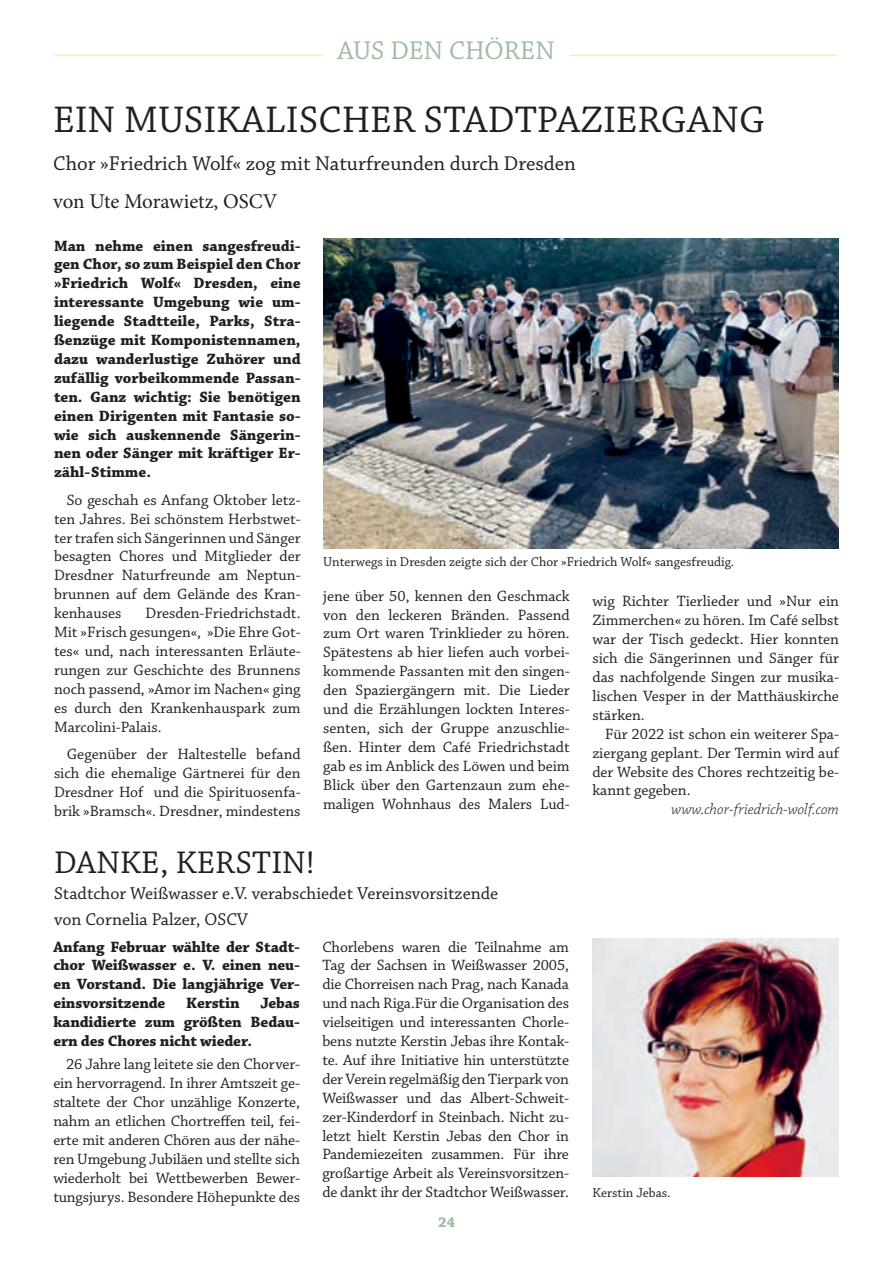
<style>
.page{position:relative;width:893px;height:1263px;background:#fff}
.page>*{position:absolute;margin:0;border:0;box-sizing:border-box;transform-origin:0 0}
.t1{font:39px "Chaparral Pro";letter-spacing:.005em;color:#231f20}
.t2{font:33px "Chaparral Pro";letter-spacing:.005em;color:#231f20}
.t3{font:27px "Chaparral Pro";letter-spacing:.005em;color:#9fbba2}
.t4{font:21px "Chaparral Pro";color:#231f20}
.t5{font:21px "Minion Pro";color:#231f20}
.t6{font:18px "Chaparral Pro";color:#231f20}
.t7{font:15.75px/18.9px "Chaparral Pro";color:#231f20;text-align:justify}
.t8{font:700 15.75px/18.9px "Chaparral Pro";letter-spacing:-.01em;color:#231f20;text-align:justify}
.t9{font:italic 300 15.75px "Chaparral Pro";color:#231f20}
.t10{font:700 15px "Chaparral Pro";color:#9fbba2}
.t11{font:13.5px "Chaparral Pro";color:#231f20}
</style>
<div class="page">
<hr style="left:54px;top:55px;width:269px;height:1px;background:#ffeda0">
<hr style="left:570px;top:55px;width:268px;height:1px;background:#ffeda0">
<img style="left:323px;top:239px;width:516px;height:310px">
<img style="left:592px;top:938px;width:247px;height:238px">
<p class="t3" style="left:337px;top:36px;width:219px">AUS DEN CHÖREN</p>
<p class="t1" style="left:53px;top:98px;width:713px">EIN MUSIKALISCHER STADTPAZIERGANG</p>
<p class="t4" style="left:53px;top:152px;width:524px">Chor »Friedrich Wolf« zog mit Naturfreunden durch Dresden</p>
<p class="t5" style="left:53px;top:187px;width:226px">von Ute Morawietz, OSCV</p>
<p class="t8" style="left:54px;top:236px;width:248px">Man nehme einen sangesfreudi&shy;gen Chor, so zum Beispiel den Chor »Friedrich Wolf« Dresden, eine interessante Umgebung wie um&shy;liegende Stadtteile, Parks, Stra&shy;ßenzüge mit Komponistennamen, dazu wanderlustige Zuhörer und zufällig vorbeikommende Passan&shy;ten. Ganz wichtig: Sie benötigen einen Dirigenten mit Fantasie so&shy;wie sich auskennende Sängerin&shy;nen oder Sänger mit kräftiger Er&shy;zähl-Stimme.</p>
<p class="t7" style="left:54px;top:491px;width:248px;text-indent:13px">So geschah es Anfang Oktober letz&shy;ten Jahres. Bei schönstem Herbstwet&shy;ter trafen sich Sängerinnen und Sänger besagten Chores und Mitglieder der Dresdner Naturfreunde am Neptun&shy;brunnen auf dem Gelände des Kran&shy;kenhauses</p>
<p class="t7" style="left:54px;top:604px;width:248px;text-indent:92px">Dresden-Friedrichstadt.<br>Mit »Frisch gesungen«, »Die Ehre Got&shy;tes« und, nach interessanten Erläute&shy;rungen zur Geschichte des Brunnens noch passend, »Amor im Nachen« ging es durch den Krankenhauspark zum Marcolini-Palais.</p>
<p class="t7" style="left:54px;top:745px;width:248px;text-indent:13px">Gegenüber der Haltestelle befand sich die ehemalige Gärtnerei für den Dresdner Hof und die Spirituosenfa&shy;brik »Bramsch«. Dresdner, mindestens</p>
<p class="t11" style="left:323px;top:555px;width:413px">Unterwegs in Dresden zeigte sich der Chor »Friedrich Wolf« sangesfreudig.</p>
<p class="t7" style="left:323px;top:587px;width:248px">jene über 50, kennen den Geschmack von den leckeren Bränden. Passend zum Ort waren Trinklieder zu hören.<br>Spätestens ab hier liefen auch vorbei&shy;kommende Passanten mit den singen&shy;den Spaziergängern mit. Die Lieder und die Erzählungen lockten Interes&shy;senten, sich der Gruppe anzuschlie&shy;ßen. Hinter dem Café Friedrichstadt gab es im Anblick des Löwen und beim Blick über den Gartenzaun zum ehe&shy;maligen Wohnhaus des Malers Lud-</p>
<p class="t7" style="left:592px;top:593px;width:248px">wig Richter Tierlieder und »Nur ein Zimmerchen« zu hören. Im Café selbst war der Tisch gedeckt. Hier konnten sich die Sängerinnen und Sänger für das nachfolgende Singen zur musika&shy;lischen Vesper in der Matthäuskirche stärken.</p>
<p class="t7" style="left:592px;top:725px;width:248px;text-indent:13px">Für 2022 ist schon ein weiterer Spa&shy;ziergang geplant. Der Termin wird auf der Website des Chores rechtzeitig be&shy;kannt gegeben.</p>
<p class="t9" style="left:671px;top:801px;width:169px">www.chor-friedrich-wolf.com</p>
<p class="t2" style="left:54px;top:844px;width:262px">DANKE, KERSTIN!</p>
<p class="t6" style="left:54px;top:883px;width:446px">Stadtchor Weißwasser e.V. verabschiedet Vereinsvorsitzende</p>
<p class="t6" style="left:54px;top:909px;width:196px">von Cornelia Palzer, OSCV</p>
<p class="t7" style="left:322px;top:938px;width:248px">Chorlebens waren die Teilnahme am Tag der Sachsen in Weißwasser 2005, die Chorreisen nach Prag, nach Kanada und nach Riga.Für die Organisation des vielseitigen und interessanten Chorle&shy;bens nutzte Kerstin Jebas ihre Kontak&shy;te. Auf ihre Initiative hin unterstützte der Verein regelmäßig den Tierpark von Weißwasser und das Albert-Schweit&shy;zer-Kinderdorf in Steinbach. Nicht zu&shy;letzt hielt Kerstin Jebas den Chor in Pandemiezeiten zusammen. Für ihre großartige Arbeit als Vereinsvorsitzen&shy;de dankt ihr der Stadtchor Weißwasser.</p>
<p class="t8" style="left:53px;top:937px;width:248px">Anfang Februar wählte der Stadt&shy;chor Weißwasser e. V. einen neu&shy;en Vorstand. Die langjährige Ver&shy;einsvorsitzende</p>
<p class="t8" style="left:53px;top:994px;width:248px;text-indent:207px">Jebas kandidierte zum größten Bedau&shy;ern des Chores nicht wieder.</p>
<p class="t7" style="left:53px;top:1055px;width:248px;text-indent:13px">26 Jahre lang leitete sie den Chorver&shy;ein hervorragend. In ihrer Amtszeit ge&shy;staltete der Chor unzählige Konzerte, nahm an etlichen Chortreffen teil, fei&shy;erte mit anderen Chören aus der nähe&shy;ren Umgebung Jubiläen und stellte sich wiederholt bei Wettbewerben Bewer&shy;tungsjurys. Besondere Höhepunkte des</p>
<p class="t8" style="left:186px;top:994px;width:55px">Kerstin</p>
<p class="t10" style="left:438px;top:1214px;width:18px">24</p>
<p class="t11" style="left:592px;top:1185px;width:80px">Kerstin Jebas.</p>
</div>
